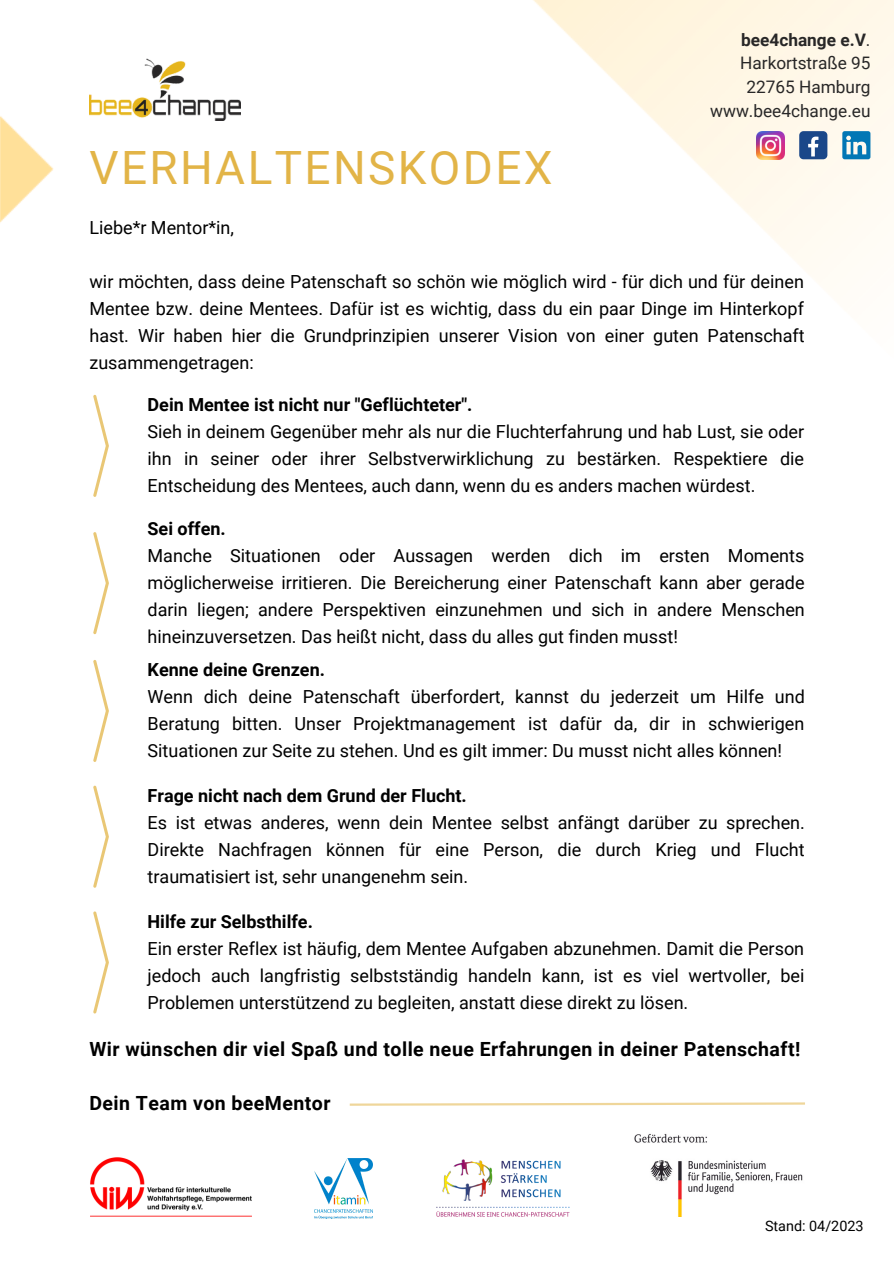
<style>
.page{position:relative;width:894px;height:1264px;background:#fff}
.page>*{position:absolute;margin:0;border:0;box-sizing:border-box;transform-origin:0 0}
.t1{font:45.9px "Roboto";letter-spacing:.05em;color:#e2b447}
.t2{font:700 19.5px "Roboto";letter-spacing:.025em;color:#000}
.t3{font:18px/27px "Roboto";color:#000;text-align:justify}
.t4{font:700 18px "Roboto";color:#000}
.t5{font:17.25px "Roboto";color:#282727}
.t6{font:700 17.25px "Roboto";color:#282727}
.t7{font:14.4px "Roboto";color:#000}
.s1{font-weight:400}
</style>
<div class="page">
<img style="left:533px;top:0;width:360px;height:283px">
<img style="left:89px;top:58px;width:151px;height:62px">
<img style="left:0;top:116px;width:54px;height:107px">
<svg style="left:349px;top:1102px;width:456px;height:4px"></svg>
<img style="left:90px;top:1157px;width:162px;height:59px">
<img style="left:314px;top:1158px;width:58px;height:59px">
<img style="left:436px;top:1159px;width:134px;height:58px">
<img style="left:634px;top:1133px;width:169px;height:83px">
<svg style="left:93px;top:395px;width:16px;height:102px"></svg>
<svg style="left:93px;top:532px;width:16px;height:102px"></svg>
<svg style="left:93px;top:660px;width:16px;height:102px"></svg>
<svg style="left:93px;top:785px;width:16px;height:102px"></svg>
<svg style="left:93px;top:911px;width:16px;height:102px"></svg>
<img style="left:755px;top:131px;width:29px;height:28px">
<div style="left:799px;top:131px;width:28px;height:28px;background:#1a4789;border-radius:4px"></div>
<svg style="left:808px;top:137px;width:10px;height:19px"></svg>
<svg style="left:842px;top:131px;width:28px;height:28px"></svg>
<p class="t6" style="left:741px;top:30px;width:131px">bee4change e.V<span class="s1">.</span></p>
<p class="t5" style="left:740px;top:53px;width:132px">Harkortstraße 95</p>
<p class="t5" style="left:746px;top:77px;width:126px">22765 Hamburg</p>
<p class="t5" style="left:710px;top:101px;width:162px">www.bee4change.eu</p>
<p class="t1" style="left:89px;top:142px;width:464px">VERHALTENSKODEX</p>
<p class="t3" style="left:89px;top:214px;width:146px">Liebe*r Mentor*in,</p>
<p class="t3" style="left:89px;top:268px;width:716px">wir möchten, dass deine Patenschaft so schön wie möglich wird - für dich und für deinen Mentee bzw. deine Mentees. Dafür ist es wichtig, dass du ein paar Dinge im Hinterkopf hast. Wir haben hier die Grundprinzipien unserer Vision von einer guten Patenschaft zusammengetragen:</p>
<p class="t4" style="left:147px;top:394px;width:326px">Dein Mentee ist nicht nur "Geflüchteter".</p>
<p class="t3" style="left:147px;top:418px;width:658px">Sieh in deinem Gegenüber mehr als nur die Fluchterfahrung und hab Lust, sie oder ihn in seiner oder ihrer Selbstverwirklichung zu bestärken. Respektiere die Entscheidung des Mentees, auch dann, wenn du es anders machen würdest.</p>
<p class="t4" style="left:147px;top:518px;width:80px">Sei offen.</p>
<p class="t3" style="left:147px;top:542px;width:658px">Manche Situationen oder Aussagen werden dich im ersten Moments möglicherweise irritieren. Die Bereicherung einer Patenschaft kann aber gerade darin liegen; andere Perspektiven einzunehmen und sich in andere Menschen hineinzuversetzen. Das heißt nicht, dass du alles gut finden musst!</p>
<p class="t4" style="left:147px;top:659px;width:179px">Kenne deine Grenzen.</p>
<p class="t3" style="left:147px;top:683px;width:658px">Wenn dich deine Patenschaft überfordert, kannst du jederzeit um Hilfe und Beratung bitten. Unser Projektmanagement ist dafür da, dir in schwierigen Situationen zur Seite zu stehen. Und es gilt immer: Du musst nicht alles können!</p>
<p class="t4" style="left:147px;top:785px;width:321px">Frage nicht nach dem Grund der Flucht.</p>
<p class="t3" style="left:147px;top:809px;width:658px">Es ist etwas anderes, wenn dein Mentee selbst anfängt darüber zu sprechen.<br>Direkte Nachfragen können für eine Person, die durch Krieg und Flucht traumatisiert ist, sehr unangenehm sein.</p>
<p class="t4" style="left:147px;top:910px;width:167px">Hilfe zur Selbsthilfe.</p>
<p class="t3" style="left:147px;top:934px;width:658px">Ein erster Reflex ist häufig, dem Mentee Aufgaben abzunehmen. Damit die Person jedoch auch langfristig selbstständig handeln kann, ist es viel wertvoller, bei Problemen unterstützend zu begleiten, anstatt diese direkt zu lösen.</p>
<p class="t2" style="left:89px;top:1037px;width:712px">Wir wünschen dir viel Spaß und tolle neue Erfahrungen in deiner Patenschaft!</p>
<p class="t2" style="left:89px;top:1091px;width:242px">Dein Team von beeMentor</p>
<p class="t7" style="left:764px;top:1217px;width:100px">Stand: 04/2023</p>
</div>
